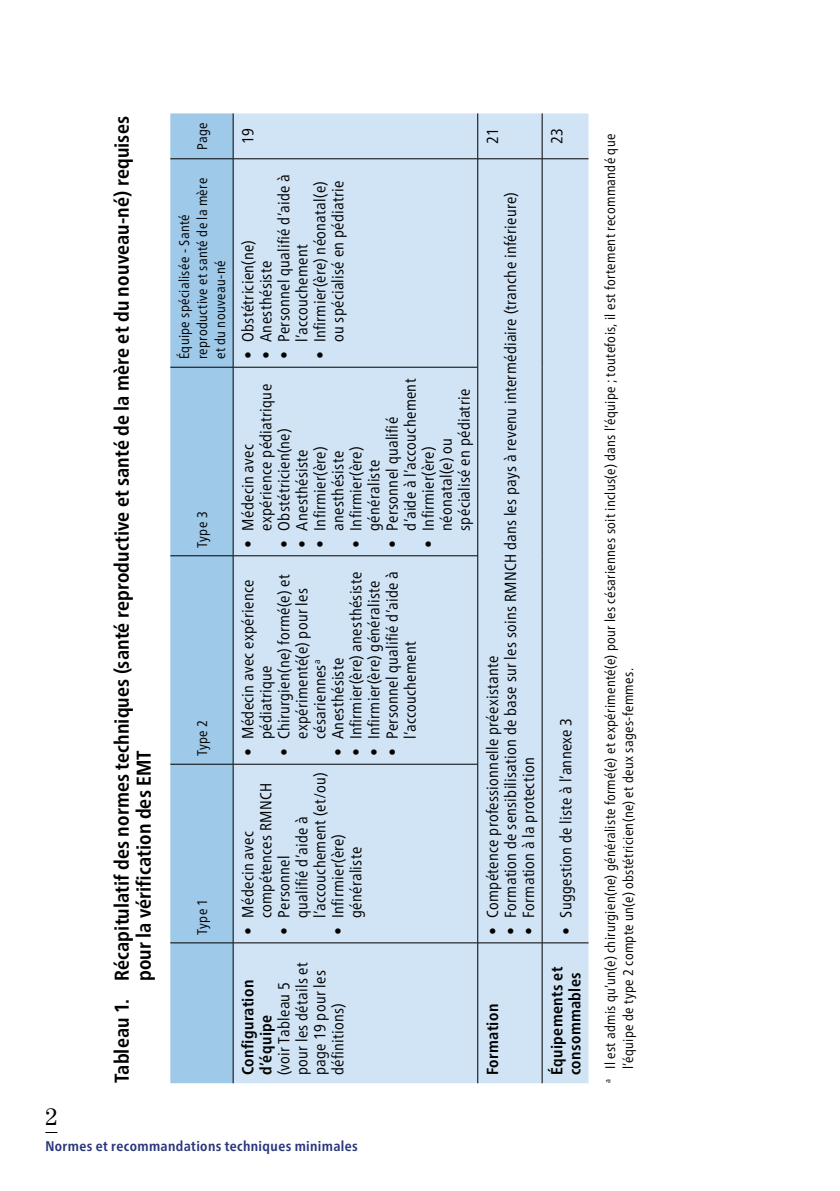
<style>
.page{position:relative;width:840px;height:1191px;background:#fff}
.page>*{position:absolute;margin:0;border:0;box-sizing:border-box;transform-origin:0 0}
.t1{font:24px "Century";color:#000}
.t2{font:700 condensed 20px/22px "Frutiger Neue LTW1 G";letter-spacing:.005em;color:#000}
.t3{font:condensed 16px/18px "Frutiger Neue LTW1 G";letter-spacing:.02em;color:#000}
.t4{font:700 condensed 16px/18px "Frutiger Neue LTW1 G";letter-spacing:.025em;color:#000}
.t5{font:condensed 14px/18px "Frutiger Neue LTW1 G";letter-spacing:.025em;color:#000}
.t6{font:700 condensed 14px "Frutiger Neue LTW1 G";letter-spacing:.025em;color:#28367b}
</style>
<div class="page">
<svg style="left:45px;top:1132px;width:12px;height:1px"></svg>
<div style="left:170px;top:113px;width:63px;height:970px;background:#9ec9e9"></div>
<div style="left:234px;top:113px;width:354px;height:970px;background:#d1e4f5"></div>
<hr style="left:170px;top:942px;width:63px;height:1px;background:#000">
<hr style="left:170px;top:764px;width:63px;height:1px;background:#000">
<hr style="left:170px;top:555px;width:63px;height:1px;background:#000">
<hr style="left:170px;top:367px;width:63px;height:1px;background:#000">
<hr style="left:170px;top:158px;width:63px;height:1px;background:#000">
<hr style="left:233px;top:943px;width:1px;height:140px;background:#000">
<hr style="left:233px;top:764px;width:1px;height:179px;background:#000">
<hr style="left:233px;top:942px;width:244px;height:1px;background:#000">
<hr style="left:233px;top:556px;width:1px;height:208px;background:#000">
<hr style="left:233px;top:764px;width:244px;height:1px;background:#000">
<hr style="left:233px;top:367px;width:1px;height:189px;background:#000">
<hr style="left:233px;top:555px;width:244px;height:1px;background:#000">
<hr style="left:233px;top:159px;width:1px;height:208px;background:#000">
<hr style="left:233px;top:367px;width:244px;height:1px;background:#000">
<hr style="left:233px;top:113px;width:1px;height:46px;background:#000">
<hr style="left:233px;top:158px;width:244px;height:1px;background:#000">
<hr style="left:477px;top:943px;width:1px;height:140px;background:#000">
<hr style="left:477px;top:764px;width:1px;height:179px;background:#000">
<hr style="left:477px;top:942px;width:64px;height:1px;background:#000">
<hr style="left:477px;top:556px;width:1px;height:208px;background:#000">
<hr style="left:477px;top:367px;width:1px;height:189px;background:#000">
<hr style="left:477px;top:159px;width:1px;height:208px;background:#000">
<hr style="left:477px;top:113px;width:1px;height:46px;background:#000">
<hr style="left:477px;top:158px;width:64px;height:1px;background:#000">
<hr style="left:541px;top:943px;width:1px;height:140px;background:#000">
<hr style="left:541px;top:764px;width:1px;height:179px;background:#000">
<hr style="left:542px;top:942px;width:46px;height:1px;background:#000">
<hr style="left:541px;top:556px;width:1px;height:208px;background:#000">
<hr style="left:541px;top:367px;width:1px;height:189px;background:#000">
<hr style="left:541px;top:159px;width:1px;height:208px;background:#000">
<hr style="left:541px;top:113px;width:1px;height:46px;background:#000">
<hr style="left:542px;top:158px;width:46px;height:1px;background:#000">
<p class="t2" style="left:111px;top:981px;width:866px;text-indent:-102px;rotate:-90deg">Tableau 1. Récapitulatif des normes techniques (santé reproductive et santé de la mère et du nouveau-né) requises pour la vérification des EMT</p>
<p class="t5" style="left:193px;top:150px;width:29px;rotate:-90deg">Page</p>
<p class="t5" style="left:175px;top:359px;width:183px;rotate:-90deg">Équipe spécialisée - Santé reproductive et santé de la mère et du nouveau-né</p>
<p class="t5" style="left:193px;top:548px;width:38px;rotate:-90deg">Type 3</p>
<p class="t5" style="left:193px;top:756px;width:38px;rotate:-90deg">Type 2</p>
<p class="t5" style="left:193px;top:935px;width:38px;rotate:-90deg">Type 1</p>
<p class="t3" style="left:239px;top:144px;width:17px;rotate:-90deg">19</p>
<p class="t3" style="left:275px;top:342px;width:169px;text-indent:-17px;rotate:-90deg">• Personnel qualifié d’aide à l’accouchement</p>
<p class="t3" style="left:311px;top:359px;width:180px;text-align:right;rotate:-90deg">• Infirmier(ère) néonatal(e) ou spécialisé en pédiatrie</p>
<p class="t3" style="left:239px;top:359px;width:120px;rotate:-90deg">• Obstétricien(ne)</p>
<p class="t3" style="left:257px;top:359px;width:100px;rotate:-90deg">• Anesthésiste</p>
<p class="t3" style="left:383px;top:531px;width:153px;text-indent:-17px;rotate:-90deg">• Personnel qualifié d’aide à l’accouchement</p>
<p class="t3" style="left:419px;top:531px;width:143px;text-indent:-17px;rotate:-90deg">• Infirmier(ère) néonatal(e) ou spécialisé en pédiatrie</p>
<p class="t3" style="left:239px;top:531px;width:148px;text-indent:-17px;rotate:-90deg">• Médecin avec expérience pédiatrique</p>
<p class="t3" style="left:275px;top:548px;width:120px;rotate:-90deg">• Obstétricien(ne)</p>
<p class="t3" style="left:293px;top:548px;width:100px;rotate:-90deg">• Anesthésiste</p>
<p class="t3" style="left:311px;top:548px;width:102px;text-align:right;rotate:-90deg">• Infirmier(ère) anesthésiste</p>
<p class="t3" style="left:347px;top:548px;width:102px;text-align:center;rotate:-90deg">• Infirmier(ère) généraliste</p>
<p class="t3" style="left:347px;top:756px;width:186px;rotate:-90deg">• Infirmier(ère) anesthésiste</p>
<p class="t3" style="left:365px;top:756px;width:177px;rotate:-90deg">• Infirmier(ère) généraliste</p>
<p class="t3" style="left:383px;top:739px;width:169px;text-indent:-17px;rotate:-90deg">• Personnel qualifié d’aide à l’accouchement</p>
<p class="t3" style="left:239px;top:739px;width:161px;text-indent:-17px;rotate:-90deg">• Médecin avec expérience pédiatrique</p>
<p class="t3" style="left:275px;top:739px;width:166px;text-indent:-17px;rotate:-90deg">• Chirurgien(ne) formé(e) et expérimenté(e) pour les césariennes<sup>a</sup></p>
<p class="t3" style="left:329px;top:756px;width:100px;rotate:-90deg">• Anesthésiste</p>
<p class="t3" style="left:239px;top:918px;width:137px;text-indent:-17px;rotate:-90deg">• Médecin avec compétences RMNCH</p>
<p class="t3" style="left:275px;top:918px;width:147px;text-indent:-17px;rotate:-90deg">• Personnel<br>qualifié d’aide à l’accouchement (et/ou)</p>
<p class="t3" style="left:329px;top:935px;width:102px;text-align:center;rotate:-90deg">• Infirmier(ère) généraliste</p>
<p class="t3" style="left:275px;top:1075px;width:114px;rotate:-90deg">(voir Tableau 5 pour les détails et page 19 pour les définitions)</p>
<p class="t4" style="left:239px;top:1075px;width:97px;rotate:-90deg">Configuration d’équipe</p>
<h1 class="t1" style="left:45px;top:1102px;width:13px">2</h1>
<p class="t6" style="left:45px;top:1137px;width:314px">Normes et recommandations techniques minimales</p>
<p class="t3" style="left:483px;top:144px;width:17px;rotate:-90deg">21</p>
<p class="t3" style="left:501px;top:934px;width:744px;rotate:-90deg">• Formation de sensibilisation de base sur les soins RMNCH dans les pays à revenu intermédiaire (tranche inférieure)</p>
<p class="t3" style="left:483px;top:934px;width:281px;rotate:-90deg">• Compétence professionnelle préexistante</p>
<p class="t3" style="left:519px;top:934px;width:179px;rotate:-90deg">• Formation à la protection</p>
<p class="t4" style="left:483px;top:1075px;width:73px;rotate:-90deg">Formation</p>
<p class="t3" style="left:547px;top:144px;width:17px;rotate:-90deg">23</p>
<p class="t5" style="left:601px;top:1069px;width:936px;text-indent:-14px;rotate:-90deg"><sup>a</sup> Il est admis qu’un(e) chirurgien(ne) généraliste formé(e) et expérimenté(e) pour les césariennes soit inclus(e) dans l’équipe ; toutefois, il est fortement recommandé que l’équipe de type 2 compte un(e) obstétricien(ne) et deux sages-femmes.</p>
<p class="t3" style="left:556px;top:934px;width:219px;rotate:-90deg">• Suggestion de liste à l’annexe 3</p>
<p class="t4" style="left:547px;top:1075px;width:110px;rotate:-90deg">Équipements et consommables</p>
</div>
